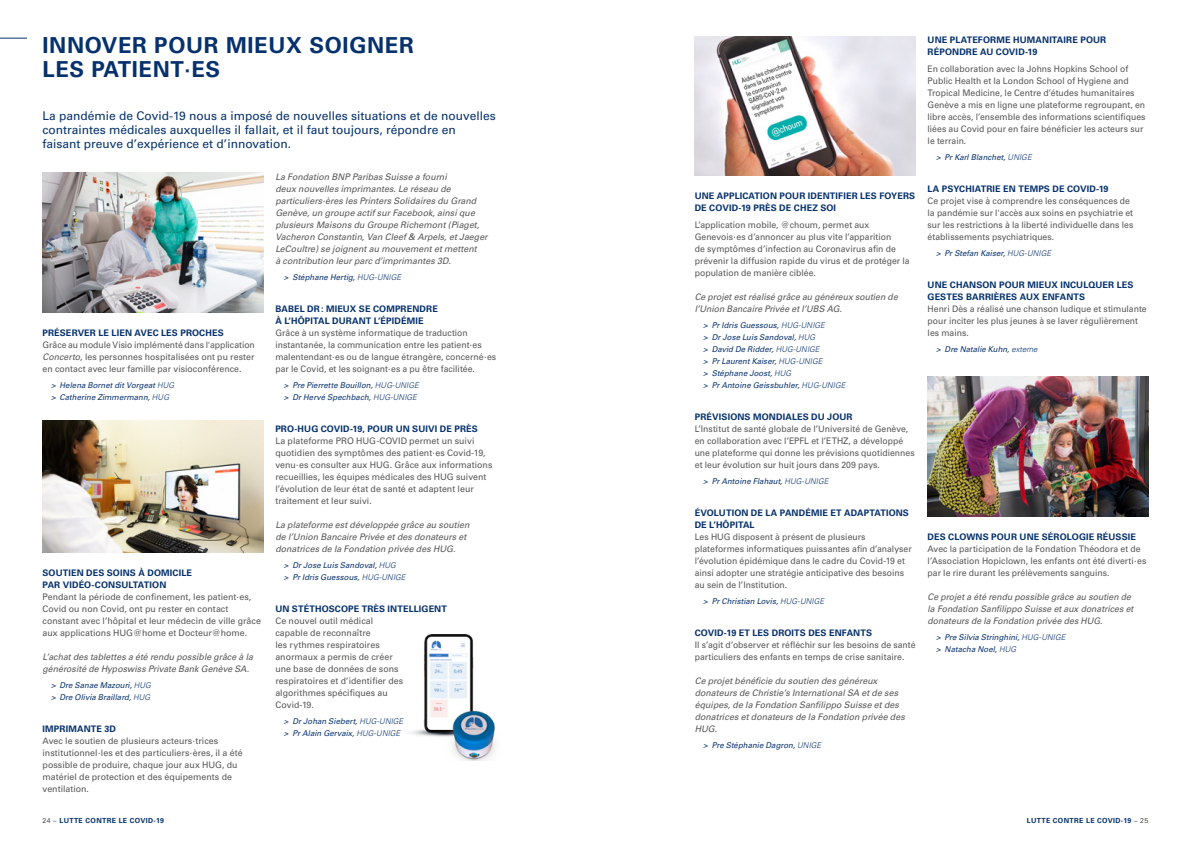
<style>
.page{position:relative;width:1191px;height:842px;background:#fff}
.page>*{position:absolute;margin:0;border:0;box-sizing:border-box;transform-origin:0 0}
.t1{font:700 22px/24px "Univers";letter-spacing:.03em;color:#06316c}
.t2{font:12px/14px "Univers";color:#06316c}
.t3{font:9px/12px "Univers";letter-spacing:.005em;color:#575756;scale:.96 1}
.t4{font:9px/12px "Univers";letter-spacing:.005em;color:#575756}
.t5{font:italic 9px/12px "Univers";color:#575756}
.t6{font:700 9px/12px "Univers";letter-spacing:.015em;color:#06316c}
.t7{font:italic 9px/12px "Univers";color:#575756;scale:.96 1}
.t8{font:italic 8px/12px "Univers";letter-spacing:.005em;color:#0b336e}
.t9{font:700 7px "Univers";letter-spacing:.05em;color:#06316c}
.s1{font-style:italic}
.s2{font-weight:300}
.s3{font-weight:300;color:#1d1d1b}
</style>
<div class="page">
<svg style="left:0;top:38px;width:27px;height:1px"></svg>
<img style="left:43px;top:172px;width:220px;height:140px">
<img style="left:927px;top:376px;width:221px;height:140px">
<img style="left:694px;top:36px;width:221px;height:140px">
<img style="left:43px;top:420px;width:220px;height:132px">
<img style="left:410px;top:635px;width:85px;height:125px">
<h1 class="t1" style="left:43px;top:33px;width:373px">INNOVER POUR MIEUX SOIGNER<br>LES PATIENT·ES</h1>
<h2 class="t2" style="left:43px;top:109px;width:455px">La pandémie de Covid-19 nous a imposé de nouvelles situations et de nouvelles contraintes médicales auxquelles il fallait, et il faut toujours, répondre en faisant preuve d’expérience et d’innovation.</h2>
<p class="t6" style="left:43px;top:327px;width:183px">PRÉSERVER LE LIEN AVEC LES PROCHES</p>
<p class="t3" style="left:43px;top:339px;width:223px;text-align:justify">Grâce au module Visio implémenté dans l'application <span class="s1">Concerto</span>, les personnes hospitalisées ont pu rester en contact avec leur famille par visioconférence.</p>
<p class="t8" style="left:51px;top:379px;width:125px">&gt; Helena Bornet dit Vorgeat <span class="s2">HUG </span>&gt; Catherine Zimmermann, <span class="s2">HUG</span></p>
<p class="t6" style="left:43px;top:567px;width:151px">SOUTIEN DES SOINS À DOMICILE<br>PAR VIDÉO-CONSULTATION</p>
<p class="t4" style="left:43px;top:591px;width:220px">Pendant la période de confinement, les patient·es, Covid ou non Covid, ont pu rester en contact constant avec l’hôpital et leur médecin de ville grâce aux applications HUG@home et Docteur@home.</p>
<p class="t5" style="left:43px;top:651px;width:212px">L’achat des tablettes a été rendu possible grâce à la générosité de Hyposwiss Private Bank Genève SA.</p>
<p class="t8" style="left:51px;top:679px;width:101px">&gt; Dre Sanae Mazouri, <span class="s2">HUG </span>&gt; Dre Olivia Braillard, <span class="s2">HUG</span></p>
<p class="t6" style="left:43px;top:723px;width:75px">IMPRIMANTE 3D</p>
<p class="t4" style="left:43px;top:735px;width:201px">Avec le soutien de plusieurs acteurs·trices institutionnel·les et des particuliers·ères, il a été possible de produire, chaque jour aux HUG, du matériel de protection et des équipements de ventilation.</p>
<p class="t5" style="left:275px;top:171px;width:214px">La Fondation BNP Paribas Suisse a fourni<br>deux nouvelles imprimantes. Le réseau de particuliers·ères les Printers Solidaires du Grand Genève, un groupe actif sur Facebook, ainsi que plusieurs Maisons du Groupe Richemont (Piaget, Vacheron Constantin, Van Cleef &amp; Arpels, et Jaeger LeCoultre) se joignent au mouvement et mettent<br>à contribution leur parc d’imprimantes 3D.</p>
<p class="t8" style="left:284px;top:271px;width:119px">&gt; Stéphane Hertig, <span class="s2">HUG-UNIGE</span></p>
<p class="t6" style="left:275px;top:303px;width:164px">BABEL DR: MIEUX SE COMPRENDRE<br>À L‘HÔPITAL DURANT L’ÉPIDÉMIE</p>
<p class="t3" style="left:275px;top:327px;width:231px">Grâce à un système informatique de traduction instantanée, la communication entre les patient·es malentendant·es ou de langue étrangère, concerné·es par le Covid, et les soignant·es a pu être facilitée.</p>
<p class="t8" style="left:284px;top:379px;width:137px">&gt; Pre Pierrette Bouillon, <span class="s2">HUG-UNIGE </span>&gt; Dr Hervé Spechbach, <span class="s2">HUG-UNIGE</span></p>
<p class="t6" style="left:275px;top:423px;width:204px">PRO-HUG COVID-19, POUR UN SUIVI DE PRÈS</p>
<p class="t4" style="left:275px;top:435px;width:219px">La plateforme PRO HUG-COVID permet un suivi quotidien des symptômes des patient·es Covid-19, venu·es consulter aux HUG. Grâce aux informations recueillies, les équipes médicales des HUG suivent l’évolution de leur état de santé et adaptent leur traitement et leur suivi.</p>
<p class="t5" style="left:275px;top:519px;width:196px">La plateforme est développée grâce au soutien de l’Union Bancaire Privée et des donateurs et donatrices de la Fondation privée des HUG.</p>
<p class="t8" style="left:284px;top:559px;width:123px">&gt; Dr Jose Luis Sandoval, <span class="s2">HUG<br></span>&gt; Pr Idris Guessous, <span class="s2">HUG-UNIGE</span></p>
<p class="t6" style="left:275px;top:603px;width:173px">UN STÉTHOSCOPE TRÈS INTELLIGENT</p>
<p class="t4" style="left:275px;top:615px;width:129px">Ce nouvel outil médical capable de reconnaître<br>les rythmes respiratoires anormaux a permis de créer une base de données de sons respiratoires et d’identifier des algorithmes spécifiques au<br>Covid-19.</p>
<p class="t8" style="left:284px;top:715px;width:121px">&gt; Dr Johan Siebert, <span class="s2">HUG-UNIGE </span>&gt; Pr Alain Gervaix, <span class="s2">HUG-UNIGE</span></p>
<p class="t6" style="left:694px;top:190px;width:222px">UNE APPLICATION POUR IDENTIFIER LES FOYERS<br>DE COVID-19 PRÈS DE CHEZ SOI</p>
<p class="t3" style="left:694px;top:219px;width:225px">L’application mobile, @choum, permet aux Genevois·es d’annoncer au plus vite l’apparition<br>de symptômes d’infection au Coronavirus afin de prévenir la diffusion rapide du virus et de protéger la population de manière ciblée.</p>
<p class="t7" style="left:694px;top:291px;width:213px">Ce projet est réalisé grâce au généreux soutien de l’Union Bancaire Privée et l’UBS AG.</p>
<p class="t8" style="left:703px;top:319px;width:144px">&gt; Pr Idris Guessous, <span class="s2">HUG-UNIGE<br></span>&gt; Dr Jose Luis Sandoval, <span class="s2">HUG<br></span>&gt; David De Ridder, <span class="s2">HUG-UNIGE<br></span>&gt; Pr Laurent Kaiser, <span class="s2">HUG-UNIGE<br></span>&gt; Stéphane Joost, <span class="s2">HUG<br></span>&gt; Pr Antoine Geissbuhler, <span class="s2">HUG-UNIGE</span></p>
<p class="t6" style="left:694px;top:411px;width:159px">PRÉVISIONS MONDIALES DU JOUR</p>
<p class="t3" style="left:694px;top:423px;width:231px">L’Institut de santé globale de l’Université de Genève, en collaboration avec l’EPFL et l’ETHZ, a développé une plateforme qui donne les prévisions quotidiennes et leur évolution sur huit jours dans 209 pays.</p>
<p class="t8" style="left:703px;top:475px;width:127px">&gt; Pr Antoine Flahaut, <span class="s2">HUG-UNIGE</span></p>
<p class="t6" style="left:694px;top:507px;width:216px">ÉVOLUTION DE LA PANDÉMIE ET ADAPTATIONS<br>DE L’HÔPITAL</p>
<p class="t3" style="left:694px;top:531px;width:227px">Les HUG disposent à présent de plusieurs plateformes informatiques puissantes afin d’analyser l’évolution épidémique dans le cadre du Covid-19 et ainsi adopter une stratégie anticipative des besoins au sein de l’Institution.</p>
<p class="t8" style="left:703px;top:595px;width:122px">&gt; Pr Christian Lovis, <span class="s2">HUG-UNIGE</span></p>
<p class="t6" style="left:694px;top:627px;width:179px">COVID-19 ET LES DROITS DES ENFANTS</p>
<p class="t3" style="left:694px;top:639px;width:231px">Il s’agit d’observer et réfléchir sur les besoins de santé particuliers des enfants en temps de crise sanitaire.</p>
<p class="t5" style="left:694px;top:675px;width:211px">Ce projet bénéficie du soutien des généreux donateurs de Christie’s International SA et de ses équipes, de la Fondation Sanfilippo Suisse et des donatrices et donateurs de la Fondation privée des HUG.</p>
<p class="t8" style="left:703px;top:739px;width:120px">&gt; Pre Stéphanie Dagron, <span class="s2">UNIGE</span></p>
<p class="t6" style="left:927px;top:34px;width:180px">UNE PLATEFORME HUMANITAIRE POUR<br>RÉPONDRE AU COVID-19</p>
<p class="t3" style="left:927px;top:63px;width:229px">En collaboration avec la Johns Hopkins School of Public Health et la London School of Hygiene and Tropical Medicine, le Centre d’études humanitaires Genève a mis en ligne une plateforme regroupant, en libre accès, l’ensemble des informations scientifiques liées au Covid pour en faire bénéficier les acteurs sur le terrain.</p>
<p class="t8" style="left:936px;top:151px;width:97px">&gt; Pr Karl Blanchet, <span class="s2">UNIGE</span></p>
<p class="t6" style="left:927px;top:183px;width:182px">LA PSYCHIATRIE EN TEMPS DE COVID-19</p>
<p class="t3" style="left:927px;top:195px;width:216px">Ce projet vise à comprendre les conséquences de la pandémie sur l'accès aux soins en psychiatrie et sur les restrictions à la liberté individuelle dans les établissements psychiatriques.</p>
<p class="t8" style="left:936px;top:247px;width:117px">&gt; Pr Stefan Kaiser, <span class="s2">HUG-UNIGE</span></p>
<p class="t6" style="left:927px;top:279px;width:207px">UNE CHANSON POUR MIEUX INCULQUER LES<br>GESTES BARRIÈRES AUX ENFANTS</p>
<p class="t3" style="left:927px;top:303px;width:230px">Henri Dès a réalisé une chanson ludique et stimulante pour inciter les plus jeunes à se laver régulièrement les mains.</p>
<p class="t8" style="left:936px;top:343px;width:103px">&gt; Dre Natalie Kuhn, <span class="s2">externe</span></p>
<p class="t6" style="left:927px;top:531px;width:210px">DES CLOWNS POUR UNE SÉROLOGIE RÉUSSIE</p>
<p class="t3" style="left:927px;top:543px;width:229px">Avec la participation de la Fondation Théodora et de l’Association Hopiclown, les enfants ont été diverti·es par le rire durant les prélèvements sanguins.</p>
<p class="t7" style="left:927px;top:591px;width:216px">Ce projet a été rendu possible grâce au soutien de la Fondation Sanfilippo Suisse et aux donatrices et donateurs de la Fondation privée des HUG.</p>
<p class="t8" style="left:936px;top:631px;width:131px">&gt; Pre Silvia Stringhini, <span class="s2">HUG-UNIGE </span>&gt; Natacha Noel, <span class="s2">HUG</span></p>
<p class="t9" style="left:43px;top:817px;width:123px"><span class="s3">24</span> <span class="s2">–</span> LUTTE CONTRE LE COVID-19</p>
<p class="t9" style="left:1026px;top:817px;width:123px">LUTTE CONTRE LE COVID-19 <span class="s2">–</span> <span class="s3">25</span></p>
</div>
